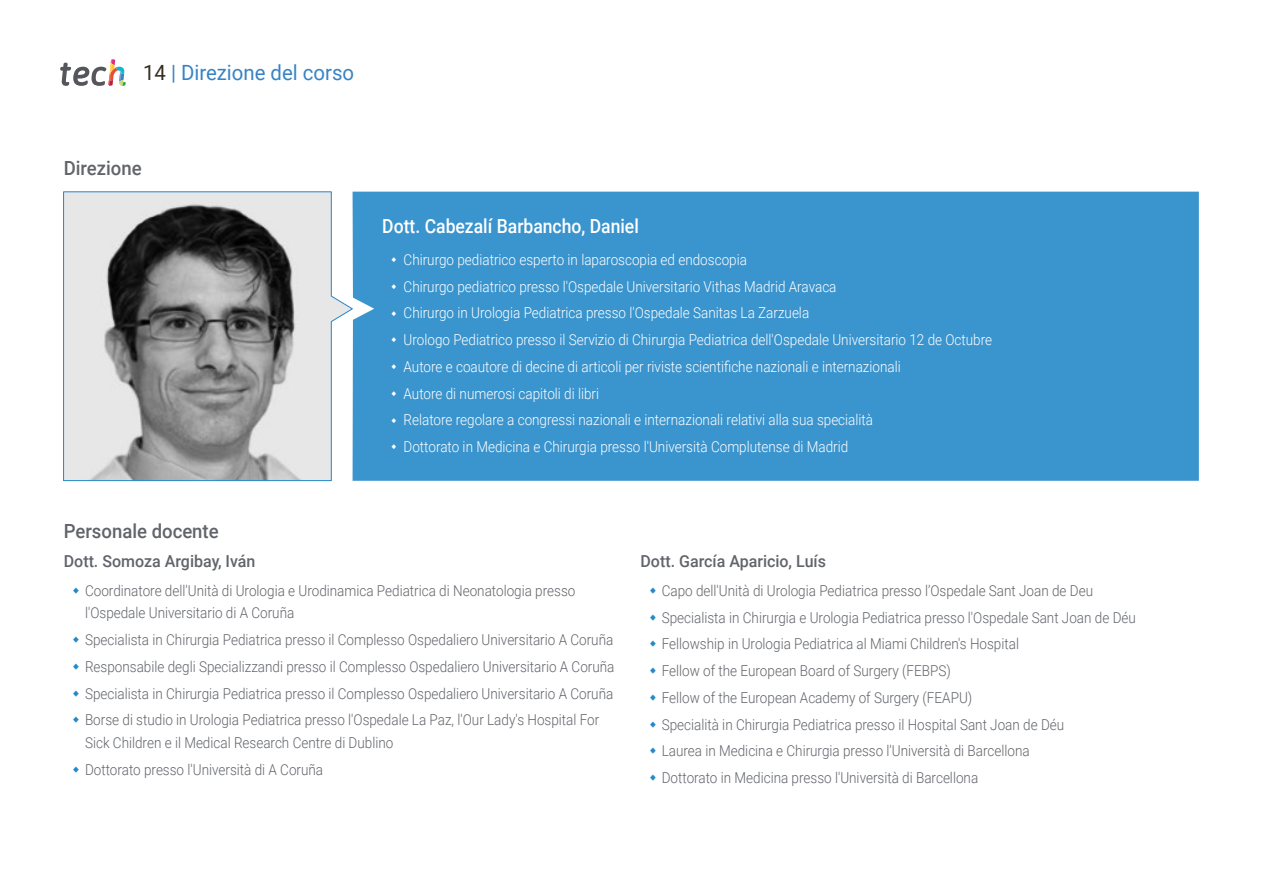
<style>
.page{position:relative;width:1263px;height:893px;background:#fff}
.page>*{position:absolute;margin:0;border:0;box-sizing:border-box;transform-origin:0 0}
.t1{font:21px "Roboto";color:#3783c5}
.t2{font:500 19.5px "Roboto";color:#fff;scale:.9 1}
.t3{font:500 19.5px "Roboto";color:#61646a;scale:.95 1}
.t4{font:500 16.5px "Roboto";color:#61646a}
.t5{font:300 15px/26.7px "Roboto";color:#61646a;scale:.9 1}
.t6{font:300 15px/26.7px "Roboto";color:#fff;scale:.9 1}
.s1{color:#312e20}
</style>
<div class="page">
<div style="left:353px;top:192px;width:846px;height:289px;background:#3a94ce"></div>
<svg style="left:60px;top:59px;width:66px;height:27px"></svg>
<svg style="left:63px;top:191px;width:290px;height:290px;background:#a8aaaa"></svg>
<svg style="left:392px;top:257px;width:4px;height:5px"></svg>
<svg style="left:392px;top:284px;width:4px;height:5px"></svg>
<svg style="left:392px;top:311px;width:4px;height:5px"></svg>
<svg style="left:392px;top:337px;width:4px;height:5px"></svg>
<svg style="left:392px;top:364px;width:4px;height:5px"></svg>
<svg style="left:392px;top:391px;width:4px;height:5px"></svg>
<svg style="left:392px;top:418px;width:4px;height:5px"></svg>
<svg style="left:392px;top:444px;width:4px;height:5px"></svg>
<h1 class="t1" style="left:143px;top:58px;width:213px"><span class="s1">14</span> | Direzione del corso</h1>
<h2 class="t3" style="left:64px;top:154px;width:84px">Direzione</h2>
<h2 class="t2" style="left:382px;top:212px;width:287px">Dott. Cabezalí Barbancho, Daniel</h2>
<p class="t6" style="left:404px;top:246px;width:655px">Chirurgo pediatrico esperto in laparoscopia ed endoscopia<br>Chirurgo pediatrico presso l'Ospedale Universitario Vithas Madrid Aravaca<br>Chirurgo in Urologia Pediatrica presso l'Ospedale Sanitas La Zarzuela<br>Urologo Pediatrico presso il Servizio di Chirurgia Pediatrica dell'Ospedale Universitario 12 de Octubre Autore e coautore di decine di articoli per riviste scientifiche nazionali e internazionali<br>Autore di numerosi capitoli di libri<br>Relatore regolare a congressi nazionali e internazionali relativi alla sua specialità<br>Dottorato in Medicina e Chirurgia presso l'Università Complutense di Madrid</p>
<h2 class="t3" style="left:64px;top:517px;width:165px">Personale docente</h2>
<p class="t4" style="left:64px;top:550px;width:193px">Dott. Somoza Argibay, Iván</p>
<p class="t5" style="left:85px;top:579px;width:546px;line-height:22.5px">Coordinatore dell'Unità di Urologia e Urodinamica Pediatrica di Neonatologia presso l'Ospedale Universitario di A Coruña</p>
<p class="t5" style="left:85px;top:626px;width:590px;text-align:justify">Specialista in Chirurgia Pediatrica presso il Complesso Ospedaliero Universitario A Coruña Responsabile degli Specializzandi presso il Complesso Ospedaliero Universitario A Coruña Specialista in Chirurgia Pediatrica presso il Complesso Ospedaliero Universitario A Coruña Borse di studio in Urologia Pediatrica presso l'Ospedale La Paz, l'Our Lady's Hospital For</p>
<p class="t5" style="left:85px;top:728px;width:344px">Sick Children e il Medical Research Centre di Dublino<br>Dottorato presso l'Università di A Coruña</p>
<p class="t4" style="left:640px;top:550px;width:187px">Dott. García Aparicio, Luís</p>
<p class="t5" style="left:662px;top:577px;width:528px">Capo dell'Unità di Urologia Pediatrica presso l’Ospedale Sant Joan de Deu Specialista in Chirurgia e Urologia Pediatrica presso l'Ospedale Sant Joan de Déu Fellowship in Urologia Pediatrica al Miami Children's Hospital<br>Fellow of the European Board of Surgery (FEBPS)<br>Fellow of the European Academy of Surgery (FEAPU)<br>Specialità in Chirurgia Pediatrica presso il Hospital Sant Joan de Déu<br>Laurea in Medicina e Chirurgia presso l'Università di Barcellona<br>Dottorato in Medicina presso l'Università di Barcellona</p>
</div>
